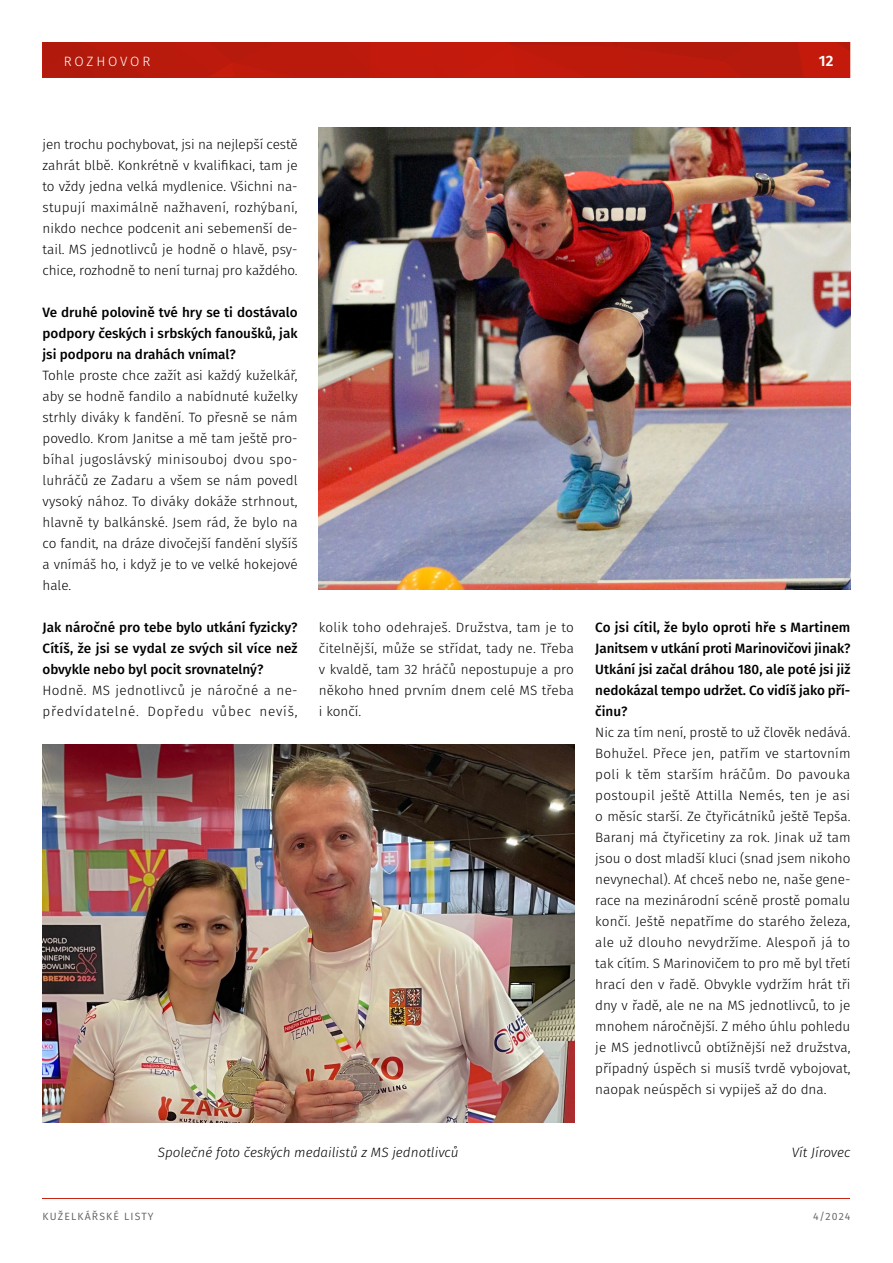
<style>
.page{position:relative;width:893px;height:1263px;background:#fff}
.page>*{position:absolute;margin:0;border:0;box-sizing:border-box;transform-origin:0 0}
.t1{font:600 15px "Fira Sans";color:#fff}
.t2{font:300 13.5px/21px "Fira Sans";color:#000;text-align:justify}
.t3{font:500 13.5px/21px "Fira Sans";color:#000;text-align:justify}
.t4{font:300 13.5px/21px "Fira Sans";letter-spacing:.045em;color:#000}
.t5{font:italic 300 13.5px "Fira Sans";color:#000}
.t6{font:300 13.5px "Fira Sans";letter-spacing:.2em;color:#fff}
.t7{font:10.5px "Fira Sans";letter-spacing:.11em;color:#646363}
</style>
<div class="page">
<div style="left:43px;top:43px;width:807px;height:35px;background:#c21a0c"></div>
<div style="left:43px;top:42px;width:807px;height:35px;background:#c41a0c"></div>
<svg style="left:837px;top:42px;width:13px;height:9px"></svg>
<svg style="left:43px;top:42px;width:760px;height:35px"></svg>
<hr style="left:43px;top:1198px;width:807px;height:1px;background:#cc2412">
<img style="left:319px;top:128px;width:531px;height:462px">
<img style="left:43px;top:744px;width:531px;height:379px">
<p class="t6" style="left:64px;top:52px;width:88px">ROZHOVOR</p>
<p class="t1" style="left:819px;top:48px;width:16px">12</p>
<p class="t2" style="left:43px;top:133px;width:257px">jen trochu pochybovat, jsi na nejlepší cestě zahrát blbě. Konkrétně v kvalifikaci, tam je to vždy jedna velká mydlenice. Všichni na&shy;stupují maximálně nažhavení, rozhýbaní, nikdo nechce podcenit ani sebemenší de&shy;tail. MS jednotlivců je hodně o hlavě, psy&shy;chice, rozhodně to není turnaj pro každého.</p>
<p class="t3" style="left:43px;top:301px;width:257px">Ve druhé polovině tvé hry se ti dostávalo podpory českých i srbských fanoušků, jak jsi podporu na drahách vnímal?</p>
<p class="t2" style="left:43px;top:364px;width:257px">Tohle proste chce zažít asi každý kuželkář, aby se hodně fandilo a nabídnuté kuželky strhly diváky k fandění. To přesně se nám povedlo. Krom Janitse a mě tam ještě pro&shy;bíhal jugoslávský minisouboj dvou spo&shy;luhráčů ze Zadaru a všem se nám povedl vysoký nához. To diváky dokáže strhnout, hlavně ty balkánské. Jsem rád, že bylo na co fandit, na dráze divočejší fandění slyšíš a vnímáš ho, i když je to ve velké hokejové hale.</p>
<p class="t3" style="left:43px;top:616px;width:257px">Jak náročné pro tebe bylo utkání fyzicky?<br>Cítíš, že jsi se vydal ze svých sil více než obvykle nebo byl pocit srovnatelný?</p>
<p class="t4" style="left:43px;top:679px;width:257px">Hodně. MS jednotlivců je náročné a ne&shy;předvídatelné. Dopředu vůbec nevíš,</p>
<p class="t2" style="left:319px;top:616px;width:257px">kolik toho odehraješ. Družstva, tam je to čitelnější, může se střídat, tady ne. Třeba v kvaldě, tam 32 hráčů nepostupuje a pro někoho hned prvním dnem celé MS třeba i končí.</p>
<p class="t3" style="left:595px;top:616px;width:257px">Co jsi cítil, že bylo oproti hře s Martinem Janitsem v utkání proti Marinovičovi jinak?<br>Utkání jsi začal dráhou 180, ale poté jsi již nedokázal tempo udržet. Co vidíš jako pří&shy;činu?</p>
<p class="t2" style="left:595px;top:721px;width:257px">Nic za tím není, prostě to už člověk nedává.<br>Bohužel. Přece jen, patřím ve startovním poli k těm starším hráčům. Do pavouka postoupil ještě Attilla Nemés, ten je asi o měsíc starší. Ze čtyřicátníků ještě Tepša.<br>Baranj má čtyřicetiny za rok. Jinak už tam jsou o dost mladší kluci (snad jsem nikoho nevynechal). Ať chceš nebo ne, naše gene&shy;race na mezinárodní scéně prostě pomalu končí. Ještě nepatříme do starého železa, ale už dlouho nevydržíme. Alespoň já to tak cítím. S Marinovičem to pro mě byl třetí hrací den v řadě. Obvykle vydržím hrát tři dny v řadě, ale ne na MS jednotlivců, to je mnohem náročnější. Z mého úhlu pohledu je MS jednotlivců obtížnější než družstva, případný úspěch si musíš tvrdě vybojovat, naopak neúspěch si vypiješ až do dna.</p>
<p class="t5" style="left:158px;top:1142px;width:302px">Společné foto českých medailistů z MS jednotlivců</p>
<p class="t5" style="left:792px;top:1143px;width:60px">Vít Jírovec</p>
<p class="t7" style="left:43px;top:1208px;width:113px">KUŽELKÁŘSKÉ LISTY</p>
<p class="t7" style="left:813px;top:1208px;width:39px">4/2024</p>
</div>
